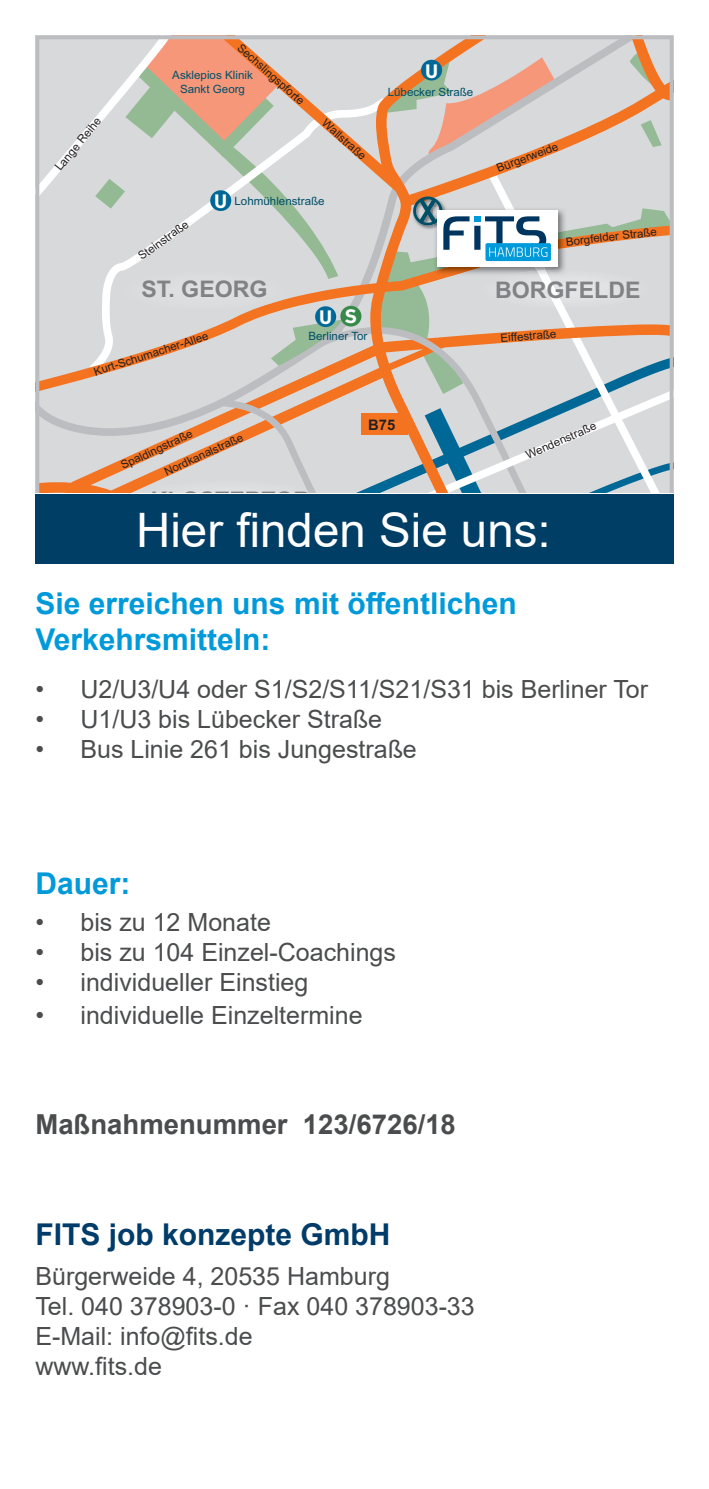
<style>
.page{position:relative;width:709px;height:1489px;background:#fff}
.page>*{position:absolute;margin:0;border:0;box-sizing:border-box;transform-origin:0 0}
.t1{font:47.5px "Arial";color:#fff}
.t2{font:700 30px "Arial";color:#009ada}
.t3{font:700 30px "Arial";color:#003c69}
.t4{font:700 27.5px "Arial";color:#4b4c4d}
.t5{font:25px "Arial";color:#4b4c4d}
.t6{font:700 22.75px "Arial";color:#808285}
.t7{font:700 20.5px "DIN Next LT Pro";color:#fff}
.t8{font:700 20px "DIN Next LT Pro";color:#fff}
.t9{font:700 14.5px "Arial";color:#231f20}
.t10{font:11.5px "Arial";color:#231f20}
.t11{font:11.5px/13.8px "Arial";color:#004f67;text-align:center}
</style>
<div class="page">
<div style="left:35px;top:494px;width:638px;height:69px;background:#003e65"></div>
<svg style="left:35px;top:35px;width:638px;height:458px;background:#d2c9c2"></svg>
<div style="left:361px;top:413px;width:47px;height:22px;background:#f47321"></div>
<p class="t10" style="left:52px;top:165px;width:67px;rotate:-51deg">Lange Reihe</p>
<p class="t10" style="left:244px;top:41px;width:87px;rotate:42deg">Sechslingspforte</p>
<p class="t11" style="left:172px;top:69px;width:82px">Asklepios Klinik<br>Sankt Georg</p>
<p class="t10" style="left:328px;top:116px;width:56px;rotate:42deg">Wallstraße</p>
<p class="t10" style="left:136px;top:252px;width:60px;rotate:-36deg">Steinstraße</p>
<p class="t8" style="left:214px;top:190px;width:15px">U</p>
<p class="t11" style="left:234px;top:194px;width:92px">Lohmühlenstraße</p>
<p class="t8" style="left:425px;top:59px;width:15px">U</p>
<p class="t11" style="left:388px;top:85px;width:87px">Lübecker Straße</p>
<p class="t10" style="left:495px;top:163px;width:66px;rotate:-21deg">Bürgerweide</p>
<p class="t10" style="left:565px;top:235px;width:93px;rotate:-6deg">Borgfelder Straße</p>
<p class="t6" style="left:141px;top:276px;width:128px">ST. GEORG</p>
<p class="t6" style="left:495px;top:277px;width:147px">BORGFELDE</p>
<p class="t10" style="left:92px;top:366px;width:121px;rotate:-18deg">Kurt-Schumacher-Allee</p>
<p class="t10" style="left:119px;top:460px;width:79px;rotate:-25deg">Spaldingstraße</p>
<p class="t10" style="left:162px;top:466px;width:87px;rotate:-25deg">Nordkanalstraße</p>
<p class="t8" style="left:345px;top:304px;width:14px">S</p>
<p class="t8" style="left:319px;top:305px;width:15px">U</p>
<p class="t11" style="left:308px;top:329px;width:61px">Berliner Tor</p>
<p class="t9" style="left:368px;top:416px;width:29px">B75</p>
<p class="t6" style="left:151px;top:487px;width:161px">KLOSTERTOR</p>
<p class="t10" style="left:500px;top:331px;width:57px;rotate:-4deg">Eiffestraße</p>
<p class="t10" style="left:524px;top:449px;width:77px;rotate:-24deg">Wendenstraße</p>
<p class="t1" style="left:136px;top:497px;width:416px">Hier finden Sie uns:</p>
<p class="t7" style="left:325px;top:523px;width:14px">S</p>
<p class="t2" style="left:35px;top:582px;width:483px">Sie erreichen uns mit öffentlichen</p>
<p class="t2" style="left:35px;top:618px;width:237px">Verkehrsmitteln:</p>
<p class="t5" style="left:35px;top:671px;width:614px">• U2/U3/U4 oder S1/S2/S11/S21/S31 bis Berliner Tor</p>
<p class="t5" style="left:35px;top:701px;width:348px">• U1/U3 bis Lübecker Straße</p>
<p class="t5" style="left:35px;top:731px;width:383px">• Bus Linie 261 bis Jungestraße</p>
<p class="t2" style="left:35px;top:862px;width:97px">Dauer:</p>
<p class="t5" style="left:35px;top:905px;width:237px">• bis zu 12 Monate</p>
<p class="t5" style="left:35px;top:935px;width:362px">• bis zu 104 Einzel-Coachings</p>
<p class="t5" style="left:35px;top:965px;width:274px">• individueller Einstieg</p>
<p class="t5" style="left:35px;top:997px;width:329px">• individuelle Einzeltermine</p>
<p class="t4" style="left:35px;top:1104px;width:422px">Maßnahmenummer 123/6726/18</p>
<p class="t3" style="left:35px;top:1213px;width:357px">FITS job konzepte GmbH</p>
<p class="t5" style="left:35px;top:1258px;width:356px">Bürgerweide 4, 20535 Hamburg</p>
<p class="t5" style="left:35px;top:1288px;width:441px">Tel. 040 378903-0 · Fax 040 378903-33</p>
<p class="t5" style="left:35px;top:1318px;width:219px">E-Mail: info@fits.de</p>
<p class="t5" style="left:35px;top:1348px;width:128px">www.fits.de</p>
</div>
